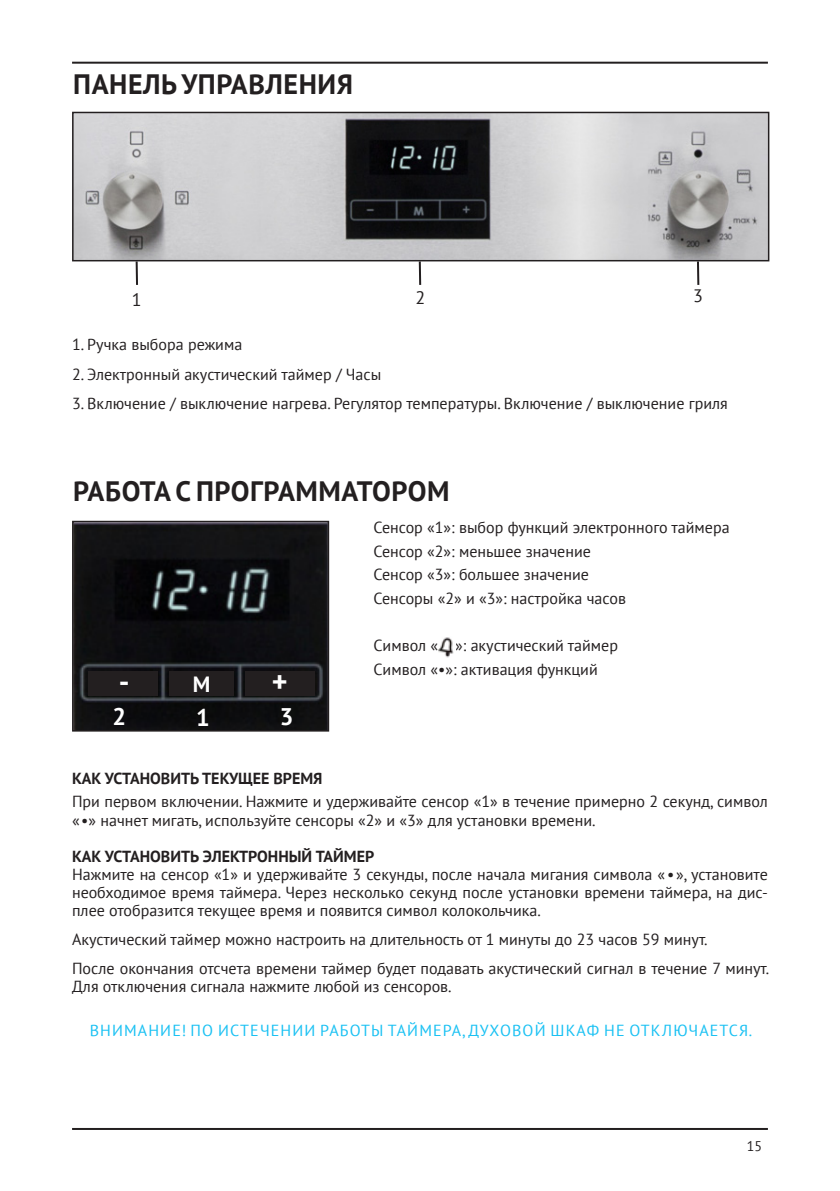
<style>
.page{position:relative;width:840px;height:1191px;background:#fff}
.page>*{position:absolute;margin:0;border:0;box-sizing:border-box;transform-origin:0 0}
.t1{font:700 30px "PT Sans";color:#fff}
.t2{font:700 28px "PT Sans";letter-spacing:.02em;color:#231f20}
.t3{font:700 24px "PT Sans";color:#fff}
.t4{font:18px "PT Sans";color:#231f20}
.t5{font:16px/23.6px "PT Sans";color:#231f20}
.t6{font:16px "PT Sans";letter-spacing:.07em;color:#1ac1f3}
.t7{font:700 16px "PT Sans";color:#231f20}
.t8{font:14px "PT Sans";color:#231f20}
.s1{font-size:22px}
</style>
<div class="page">
<hr style="left:72px;top:1128px;width:695px;height:2px;background:#231f20">
<hr style="left:72px;top:62px;width:695px;height:2px;background:#231f20">
<img style="left:75px;top:115px;width:691px;height:143px">
<div style="left:72px;top:112px;width:697px;height:149px;border:2px solid #231f20"></div>
<img style="left:75px;top:524px;width:251px;height:204px">
<div style="left:72px;top:521px;width:257px;height:210px;border:2px solid #231f20"></div>
<img style="left:438px;top:637px;width:16px;height:21px">
<hr style="left:135px;top:261px;width:3px;height:24px;background:#231f20">
<hr style="left:418px;top:261px;width:3px;height:24px;background:#231f20">
<hr style="left:696px;top:261px;width:3px;height:24px;background:#231f20">
<div style="left:88px;top:671px;width:70px;height:24px;background:#231f20"></div>
<div style="left:169px;top:671px;width:65px;height:24px;background:#231f20"></div>
<div style="left:245px;top:671px;width:69px;height:25px;background:#231f20"></div>
<h2 class="t2" style="left:73px;top:65px;width:281px">ПАНЕЛЬ УПРАВЛЕНИЯ</h2>
<p class="t4" style="left:132px;top:288px;width:11px">1</p>
<p class="t4" style="left:415px;top:286px;width:11px">2</p>
<p class="t4" style="left:692px;top:284px;width:11px">3</p>
<p class="t5" style="left:72px;top:333px;width:172px">1. Ручка выбора режима</p>
<p class="t5" style="left:72px;top:362px;width:310px">2. Электронный акустический таймер / Часы</p>
<p class="t5" style="left:72px;top:391px;width:656px">3. Включение / выключение нагрева. Регулятор температуры. Включение / выключение гриля</p>
<h2 class="t2" style="left:73px;top:473px;width:378px">РАБОТА С ПРОГРАММАТОРОМ</h2>
<h1 class="t1" style="left:119px;top:661px;width:93px">- <span class="s1">М</span></h1>
<h1 class="t1" style="left:272px;top:662px;width:17px">+</h1>
<h3 class="t3" style="left:112px;top:700px;width:15px">2</h3>
<h3 class="t3" style="left:196px;top:701px;width:15px">1</h3>
<h3 class="t3" style="left:280px;top:700px;width:15px">3</h3>
<p class="t5" style="left:373px;top:515px;width:357px">Сенсор «1»: выбор функций электронного таймера Сенсор «2»: меньшее значение<br>Сенсор «3»: большее значение<br>Сенсоры «2» и «3»: настройка часов</p>
<p class="t5" style="left:373px;top:633px;width:246px">Символ « »: акустический таймер<br>Символ «•»: активация функций</p>
<p class="t7" style="left:72px;top:767px;width:252px">КАК УСТАНОВИТЬ ТЕКУЩЕЕ ВРЕМЯ</p>
<p class="t5" style="left:72px;top:792px;width:697px;line-height:18px">При первом включении. Нажмите и удерживайте сенсор «1» в течение примерно 2 секунд, символ « •» начнет мигать, используйте сенсоры «2» и «3» для установки времени.</p>
<p class="t7" style="left:72px;top:845px;width:303px">КАК УСТАНОВИТЬ ЭЛЕКТРОННЫЙ ТАЙМЕР</p>
<p class="t5" style="left:72px;top:864px;width:697px;line-height:18px;text-align:justify">Нажмите на сенсор «1» и удерживайте 3 секунды, после начала мигания символа « • », установите необходимое время таймера. Через несколько секунд после установки времени таймера, на дис&shy;плее отобразится текущее время и появится символ колокольчика.</p>
<p class="t5" style="left:72px;top:924px;width:698px;line-height:29.4px">Акустический таймер можно настроить на длительность от 1 минуты до 23 часов 59 минут.<br>После окончания отсчета времени таймер будет подавать акустический сигнал в течение 7 минут.</p>
<p class="t5" style="left:72px;top:974px;width:381px">Для отключения сигнала нажмите любой из сенсоров.</p>
<p class="t6" style="left:90px;top:1020px;width:663px">ВНИМАНИЕ! ПО ИСТЕЧЕНИИ РАБОТЫ ТАЙМЕРА, ДУХОВОЙ ШКАФ НЕ ОТКЛЮЧАЕТСЯ.</p>
<p class="t8" style="left:746px;top:1136px;width:17px">15</p>
</div>
